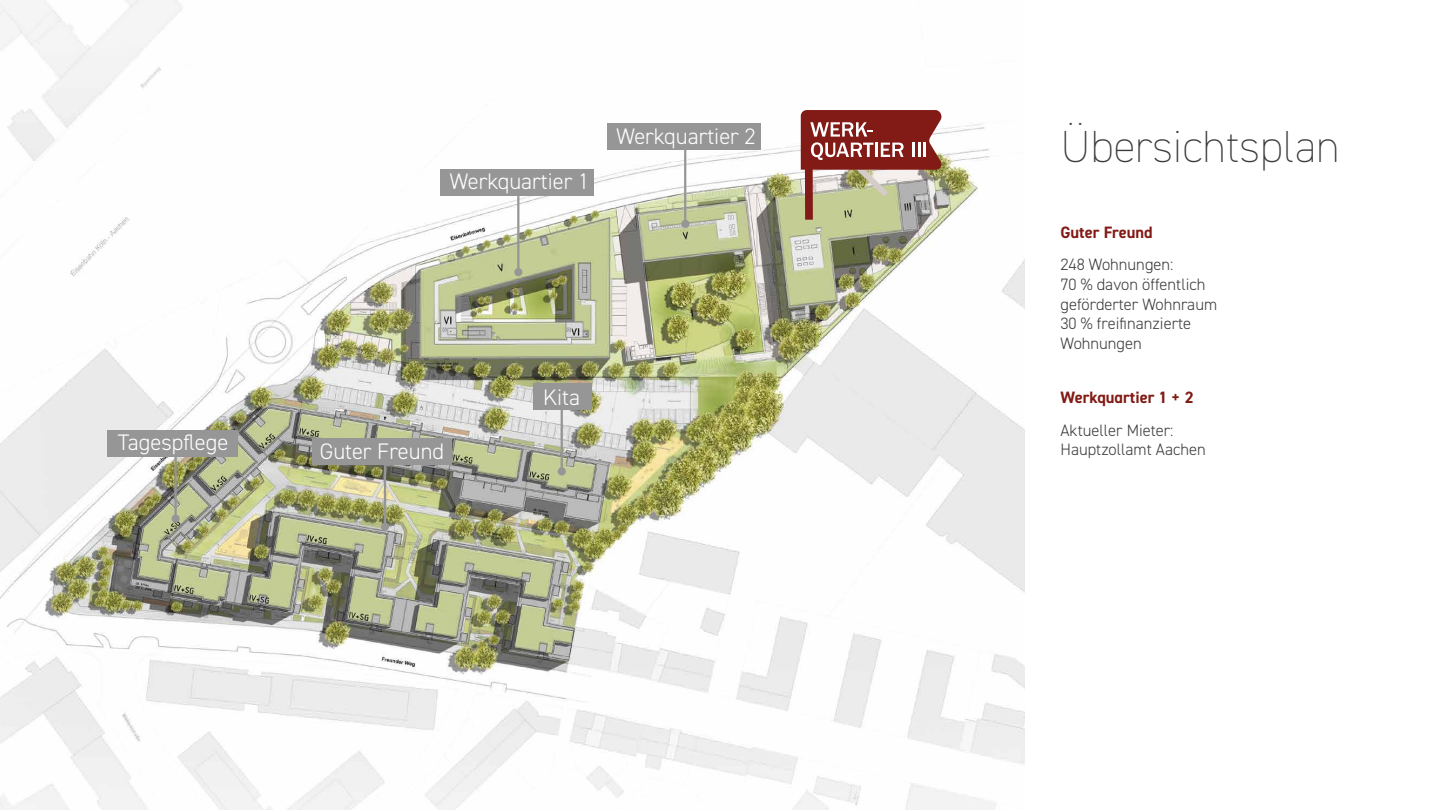
<style>
.page{position:relative;width:1440px;height:810px;background:#fff}
.page>*{position:absolute;margin:0;border:0;box-sizing:border-box;transform-origin:0 0}
.t1{font:200 45px "DIN2014";color:#3c3c3c}
.t2{font:300 22.5px "DIN2014";color:#fff}
.t3{font:300 16.5px/19.8px "DIN2014";color:#3c3c3c}
.t4{font:700 16.5px "DIN2014";color:#821a15}
</style>
<div class="page">
<img style="left:0;top:0;width:1024px;height:810px">
<hr style="left:684px;top:139px;width:2px;height:85px;background:#969696">
<div style="left:607px;top:123px;width:154px;height:27px;background:#969696"></div>
<div style="left:681px;top:220px;width:8px;height:8px;background:#969696;border-radius:50%"></div>
<hr style="left:517px;top:185px;width:2px;height:84px;background:#969696">
<div style="left:440px;top:169px;width:154px;height:26px;background:#969696"></div>
<div style="left:514px;top:268px;width:8px;height:8px;background:#969696;border-radius:50%"></div>
<hr style="left:174px;top:436px;width:3px;height:84px;background:#969696">
<div style="left:107px;top:430px;width:131px;height:27px;background:#969696"></div>
<div style="left:172px;top:515px;width:8px;height:8px;background:#969696;border-radius:50%"></div>
<hr style="left:384px;top:444px;width:2px;height:84px;background:#969696">
<div style="left:312px;top:438px;width:140px;height:27px;background:#969696"></div>
<div style="left:381px;top:523px;width:8px;height:8px;background:#969696;border-radius:50%"></div>
<hr style="left:561px;top:389px;width:2px;height:84px;background:#969696">
<div style="left:533px;top:383px;width:59px;height:27px;background:#969696"></div>
<div style="left:558px;top:467px;width:8px;height:9px;background:#969696;border-radius:50%"></div>
<svg style="left:801px;top:110px;width:142px;height:110px;background:#a9796a"></svg>
<h2 class="t2" style="left:450px;top:168px;width:141px">Werkquartier 1</h2>
<h2 class="t2" style="left:616px;top:123px;width:141px">Werkquartier 2</h2>
<h2 class="t2" style="left:118px;top:429px;width:112px">Tagespflege</h2>
<h2 class="t2" style="left:320px;top:438px;width:126px">Guter Freund</h2>
<h2 class="t2" style="left:543px;top:384px;width:38px">Kita</h2>
<h1 class="t1" style="left:1061px;top:119px;width:281px">Übersichtsplan</h1>
<p class="t4" style="left:1061px;top:221px;width:94px">Guter Freund</p>
<p class="t3" style="left:1061px;top:255px;width:158px">248 Wohnungen:<br>70 % davon öffentlich geförderter Wohnraum<br>30 % freifinanzierte<br>Wohnungen</p>
<p class="t4" style="left:1061px;top:387px;width:135px">Werkquartier 1 + 2</p>
<p class="t3" style="left:1061px;top:420px;width:147px">Aktueller Mieter:<br>Hauptzollamt Aachen</p>
</div>
